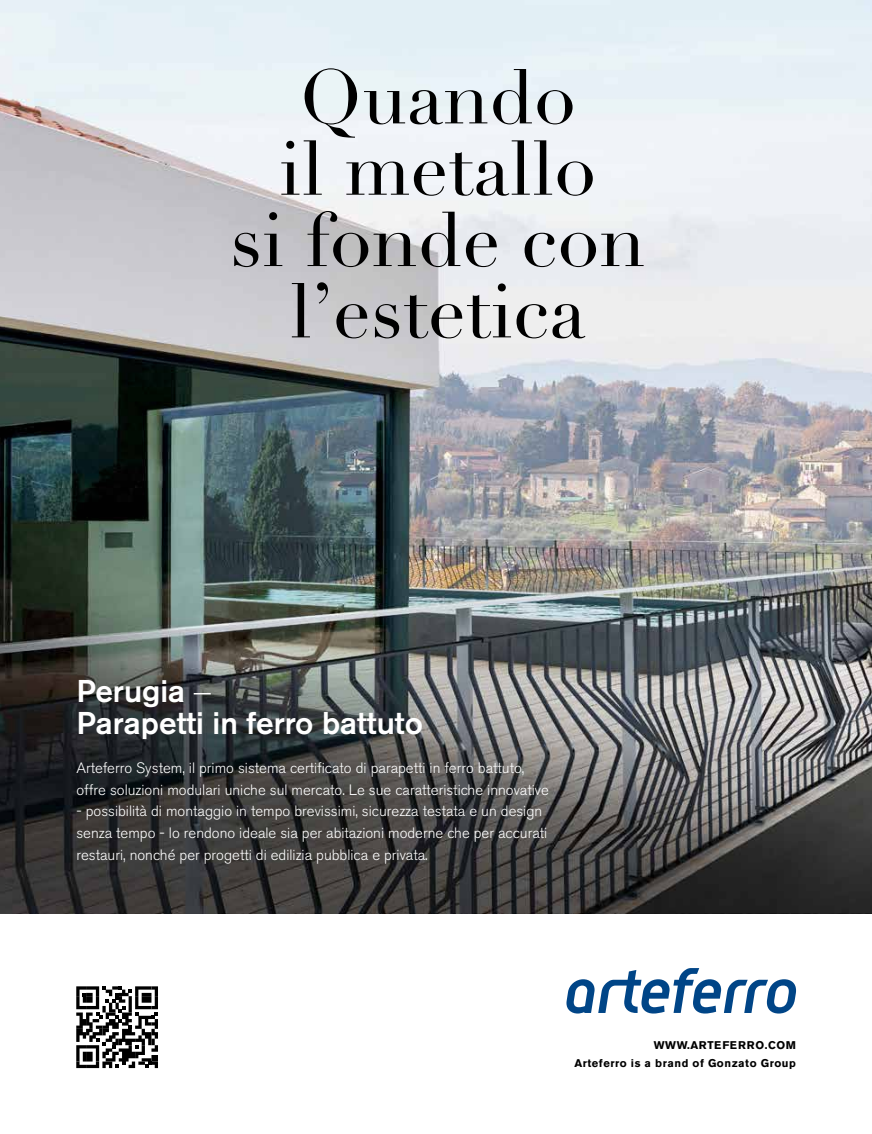
<style>
.page{position:relative;width:872px;height:1134px;background:#fff}
.page>*{position:absolute;margin:0;border:0;box-sizing:border-box;transform-origin:0 0}
.t1{font:75.38px/71.4px "Didot";color:#000;text-align:center}
.t2{font:500 31.25px/32.5px "Akzidenz Grotesk BE";color:#fff}
.t3{font:300 15px/21.8px "Akzidenz Grotesk BE";color:#fff}
.t4{font:700 11.12px/17.9px "Akzidenz Grotesk BE";letter-spacing:.05em;color:#000;text-align:right}
</style>
<div class="page">
<img style="left:0;top:0;width:872px;height:914px">
<svg style="left:566px;top:968px;width:230px;height:45px"></svg>
<svg style="left:76px;top:986px;width:82px;height:82px"></svg>
<svg style="left:194px;top:693px;width:17px;height:1px"></svg>
<h1 class="t1" style="left:230px;top:63px;width:417px">Quando<br>il metallo<br>si fonde con l’estetica</h1>
<h2 class="t2" style="left:76px;top:674px;width:348px">Perugia<br>Parapetti in ferro battuto</h2>
<p class="t3" style="left:76px;top:757px;width:474px">Arteferro System, il primo sistema certificato di parapetti in ferro battuto, offre soluzioni modulari uniche sul mercato. Le sue caratteristiche innovative</p>
<p class="t3" style="left:76px;top:801px;width:472px">- possibilità di montaggio in tempo brevissimi, sicurezza testata e un design senza tempo - lo rendono ideale sia per abitazioni moderne che per accurati restauri, nonché per progetti di edilizia pubblica e privata.</p>
<p class="t4" style="left:574px;top:1036px;width:223px">WWW.ARTEFERRO.COM<br>Arteferro is a brand of Gonzato Group</p>
</div>
